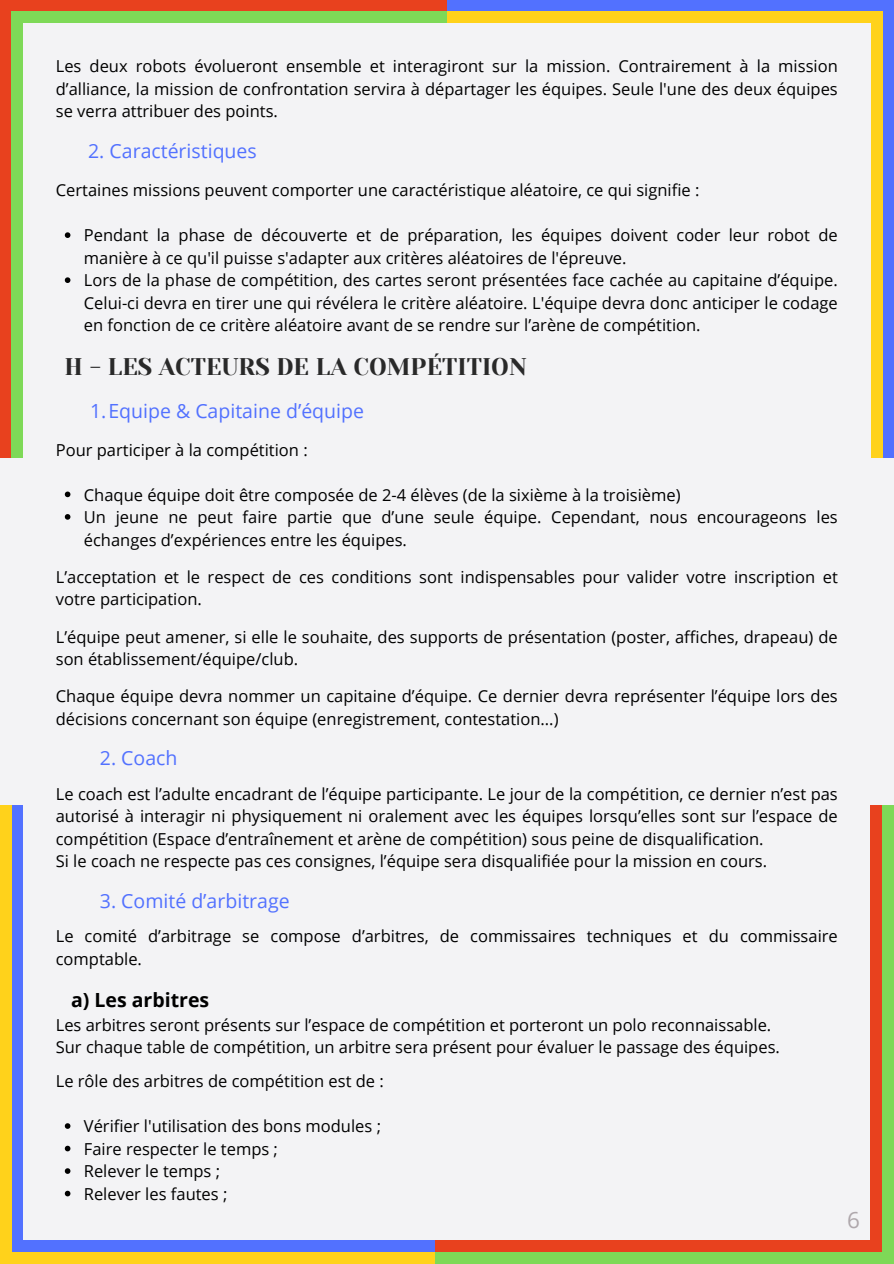
<style>
.page{position:relative;width:894px;height:1264px;background:#fff}
.page>*{position:absolute;margin:0;border:0;box-sizing:border-box;transform-origin:0 0}
.t1{font:24px "Yeseva One";color:#292929}
.t2{font:22.5px "Open Sans";color:#afa8ac}
.t3{font:19.5px "Open Sans";color:#5271ff}
.t4{font:700 19.5px "Open Sans";color:#000}
.t5{font:16.5px/22.5px "Open Sans";color:#000}
</style>
<div class="page">
<div style="left:0;top:0;width:893px;height:1263px;background:#f3f3f5"></div>
<div style="left:0;top:0;width:446px;height:11px;background:#e8411e"></div>
<div style="left:0;top:11px;width:446px;height:11px;background:#7ed957"></div>
<div style="left:0;top:11px;width:11px;height:447px;background:#e8411e"></div>
<div style="left:11px;top:11px;width:12px;height:447px;background:#7ed957"></div>
<div style="left:446px;top:0;width:447px;height:11px;background:#5271ff"></div>
<div style="left:446px;top:11px;width:447px;height:11px;background:#ffd21b"></div>
<div style="left:881px;top:11px;width:12px;height:447px;background:#5271ff"></div>
<div style="left:870px;top:11px;width:11px;height:447px;background:#ffd21b"></div>
<div style="left:0;top:1240px;width:446px;height:11px;background:#5271ff"></div>
<div style="left:0;top:1251px;width:446px;height:11px;background:#ffd21b"></div>
<div style="left:11px;top:805px;width:12px;height:446px;background:#5271ff"></div>
<div style="left:0;top:805px;width:11px;height:446px;background:#ffd21b"></div>
<div style="left:869px;top:805px;width:12px;height:458px;background:#e8411e"></div>
<div style="left:881px;top:805px;width:12px;height:458px;background:#7ed957"></div>
<div style="left:435px;top:1240px;width:446px;height:11px;background:#e8411e"></div>
<div style="left:435px;top:1251px;width:446px;height:11px;background:#7ed957"></div>
<svg style="left:65px;top:232px;width:5px;height:6px"></svg>
<svg style="left:65px;top:277px;width:5px;height:6px"></svg>
<svg style="left:65px;top:491px;width:5px;height:6px"></svg>
<svg style="left:65px;top:514px;width:5px;height:5px"></svg>
<svg style="left:65px;top:1123px;width:5px;height:5px"></svg>
<svg style="left:65px;top:1145px;width:5px;height:6px"></svg>
<svg style="left:65px;top:1168px;width:5px;height:5px"></svg>
<svg style="left:65px;top:1190px;width:5px;height:6px"></svg>
<p class="t5" style="left:56px;top:55px;width:783px;text-align:justify">Les deux robots évolueront ensemble et interagiront sur la mission. Contrairement à la mission d’alliance, la mission de confrontation servira à départager les équipes. Seule l'une des deux équipes se verra attribuer des points.</p>
<p class="t3" style="left:88px;top:137px;width:170px">2. Caractéristiques</p>
<p class="t5" style="left:56px;top:179px;width:645px">Certaines missions peuvent comporter une caractéristique aléatoire, ce qui signifie :</p>
<p class="t5" style="left:84px;top:224px;width:755px">Pendant la phase de découverte et de préparation, les équipes doivent coder leur robot de manière à ce qu'il puisse s'adapter aux critères aléatoires de l'épreuve.</p>
<p class="t5" style="left:84px;top:269px;width:755px;text-align:justify">Lors de la phase de compétition, des cartes seront présentées face cachée au capitaine d’équipe.<br>Celui-ci devra en tirer une qui révélera le critère aléatoire. L'équipe devra donc anticiper le codage en fonction de ce critère aléatoire avant de se rendre sur l’arène de compétition.</p>
<h2 class="t1" style="left:65px;top:352px;width:463px">H - LES ACTEURS DE LA COMPÉTITION</h2>
<p class="t3" style="left:90px;top:396px;width:275px">1.Equipe &amp; Capitaine d’équipe</p>
<p class="t5" style="left:56px;top:438px;width:253px">Pour participer à la compétition :</p>
<p class="t5" style="left:84px;top:483px;width:598px">Chaque équipe doit être composée de 2-4 élèves (de la sixième à la troisième)</p>
<h1 class="t5" style="left:84px;top:505px;width:755px">Un jeune ne peut faire partie que d’une seule équipe. Cependant, nous encourageons les échanges d’expériences entre les équipes.</h1>
<p class="t5" style="left:56px;top:565px;width:783px">L’acceptation et le respect de ces conditions sont indispensables pour valider votre inscription et votre participation.</p>
<p class="t5" style="left:56px;top:625px;width:783px">L’équipe peut amener, si elle le souhaite, des supports de présentation (poster, affiches, drapeau) de son établissement/équipe/club.</p>
<p class="t5" style="left:56px;top:684px;width:783px">Chaque équipe devra nommer un capitaine d’équipe. Ce dernier devra représenter l’équipe lors des décisions concernant son équipe (enregistrement, contestation...)</p>
<p class="t3" style="left:100px;top:744px;width:79px">2. Coach</p>
<p class="t5" style="left:56px;top:782px;width:783px;text-align:justify">Le coach est l’adulte encadrant de l’équipe participante. Le jour de la compétition, ce dernier n’est pas autorisé à interagir ni physiquement ni oralement avec les équipes lorsqu’elles sont sur l’espace de compétition (Espace d’entraînement et arène de compétition) sous peine de disqualification.</p>
<p class="t5" style="left:56px;top:849px;width:712px">Si le coach ne respecte pas ces consignes, l’équipe sera disqualifiée pour la mission en cours.</p>
<p class="t3" style="left:100px;top:886px;width:191px">3. Comité d’arbitrage</p>
<h2 class="t5" style="left:56px;top:924px;width:783px">Le comité d’arbitrage se compose d’arbitres, de commissaires techniques et du commissaire comptable.</h2>
<p class="t4" style="left:71px;top:986px;width:140px">a) Les arbitres</p>
<p class="t5" style="left:56px;top:1013px;width:716px">Les arbitres seront présents sur l’espace de compétition et porteront un polo reconnaissable.</p>
<p class="t5" style="left:56px;top:1035px;width:725px">Sur chaque table de compétition, un arbitre sera présent pour évaluer le passage des équipes.</p>
<p class="t5" style="left:56px;top:1069px;width:329px">Le rôle des arbitres de compétition est de :</p>
<h2 class="t5" style="left:84px;top:1114px;width:298px">Vérifier l'utilisation des bons modules ;</h2>
<p class="t5" style="left:84px;top:1137px;width:196px">Faire respecter le temps ;</p>
<p class="t5" style="left:84px;top:1159px;width:138px">Relever le temps ;</p>
<p class="t5" style="left:84px;top:1182px;width:145px">Relever les fautes ;</p>
<p class="t2" style="left:846px;top:1203px;width:14px">6</p>
</div>
